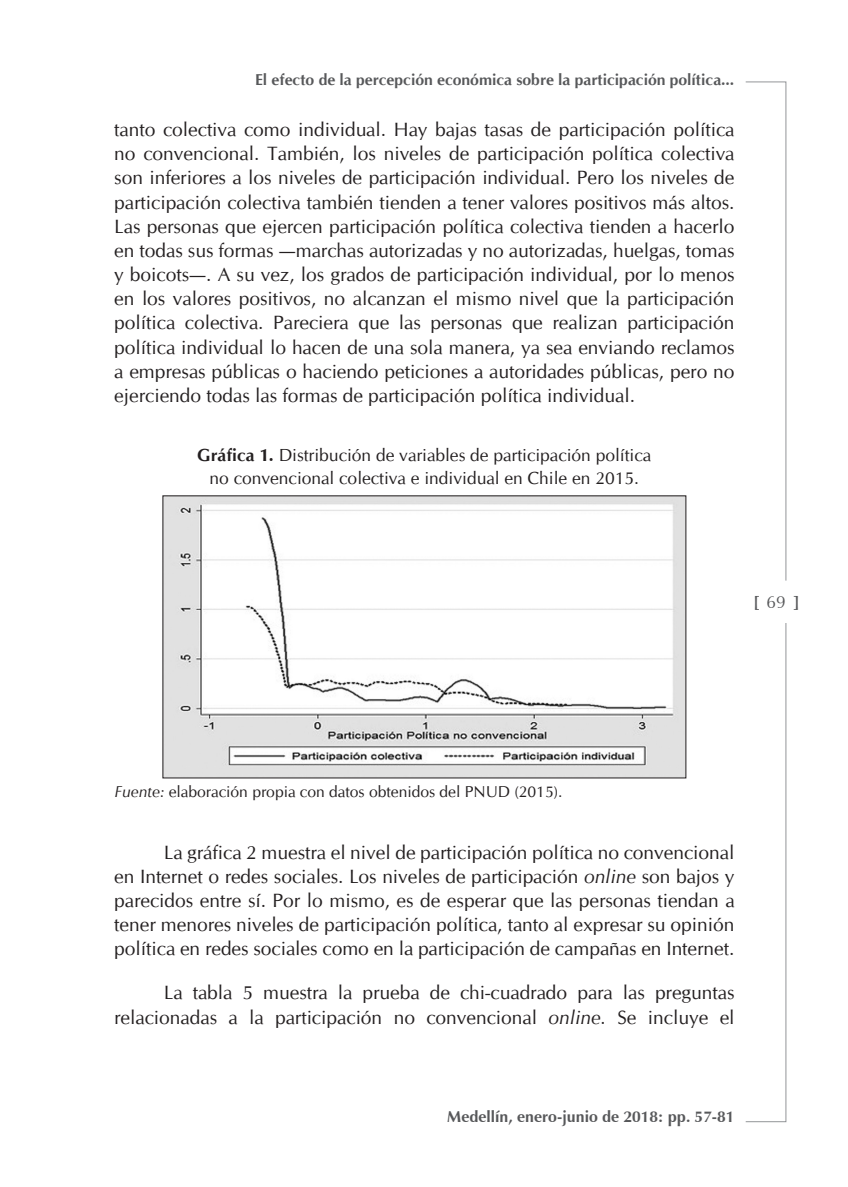
<style>
.page{position:relative;width:848px;height:1187px;background:#fff}
.page>*{position:absolute;margin:0;border:0;box-sizing:border-box;transform-origin:0 0}
.c_de_texto{font:19.25px/24.2px "CG Omega";color:#231f20;text-align:justify}
.tit_fig{font:17.5px/22.8px "CG Omega";color:#231f20;text-align:center}
.t1{font:700 17.5px "Zapf Humanist 601 BT";color:#57585a}
.t2{font:700 15.75px "CG Omega";color:#57585a}
.fuente{font:15.75px "CG Omega";color:#231f20}
.t3{font:700 15.75px "Zapf Humanist 601 BT";color:#57585a}
.s1{font-weight:700}
.s2{font-weight:400}
.s3{font-style:italic}
</style>
<div class="page">
<svg style="left:745px;top:81px;width:41px;height:500px"></svg>
<svg style="left:745px;top:623px;width:41px;height:499px"></svg>
<img style="left:164px;top:497px;width:520px;height:279px">
<p class="t2" style="left:255px;top:70px;width:480px">El efecto de la percepción económica sobre la participación política...</p>
<p class="c_de_texto" style="left:114px;top:118px;width:622px">tanto colectiva como individual. Hay bajas tasas de participación política no convencional. También, los niveles de participación política colectiva son inferiores a los niveles de participación individual. Pero los niveles de participación colectiva también tienden a tener valores positivos más altos.<br>Las personas que ejercen participación política colectiva tienden a hacerlo en todas sus formas —marchas autorizadas y no autorizadas, huelgas, tomas y boicots—. A su vez, los grados de participación individual, por lo menos en los valores positivos, no alcanzan el mismo nivel que la participación política colectiva. Pareciera que las personas que realizan participación política individual lo hacen de una sola manera, ya sea enviando reclamos a empresas públicas o haciendo peticiones a autoridades públicas, pero no ejerciendo todas las formas de participación política individual.</p>
<p class="tit_fig" style="left:197px;top:444px;width:455px"><span class="s1">Gráfica 1.</span> Distribución de variables de participación política no convencional colectiva e individual en Chile en 2015.</p>
<p class="t1" style="left:754px;top:591px;width:47px">[ <span class="s2">69</span> ]</p>
<p class="fuente" style="left:114px;top:782px;width:449px"><span class="s3">Fuente:</span> elaboración propia con datos obtenidos del PNUD (2015).</p>
<p class="c_de_texto" style="left:114px;top:840px;width:622px;text-indent:50px">La gráfica 2 muestra el nivel de participación política no convencional en Internet o redes sociales. Los niveles de participación <span class="s3">online</span> son bajos y parecidos entre sí. Por lo mismo, es de esperar que las personas tiendan a tener menores niveles de participación política, tanto al expresar su opinión política en redes sociales como en la participación de campañas en Internet.</p>
<p class="c_de_texto" style="left:114px;top:981px;width:622px;text-align:right">La tabla 5 muestra la prueba de chi-cuadrado para las preguntas relacionadas a la participación no convencional <span class="s3">online.</span> Se incluye el</p>
<p class="t3" style="left:447px;top:1106px;width:289px">Medellín, enero-junio de 2018: pp. 57-81</p>
</div>
